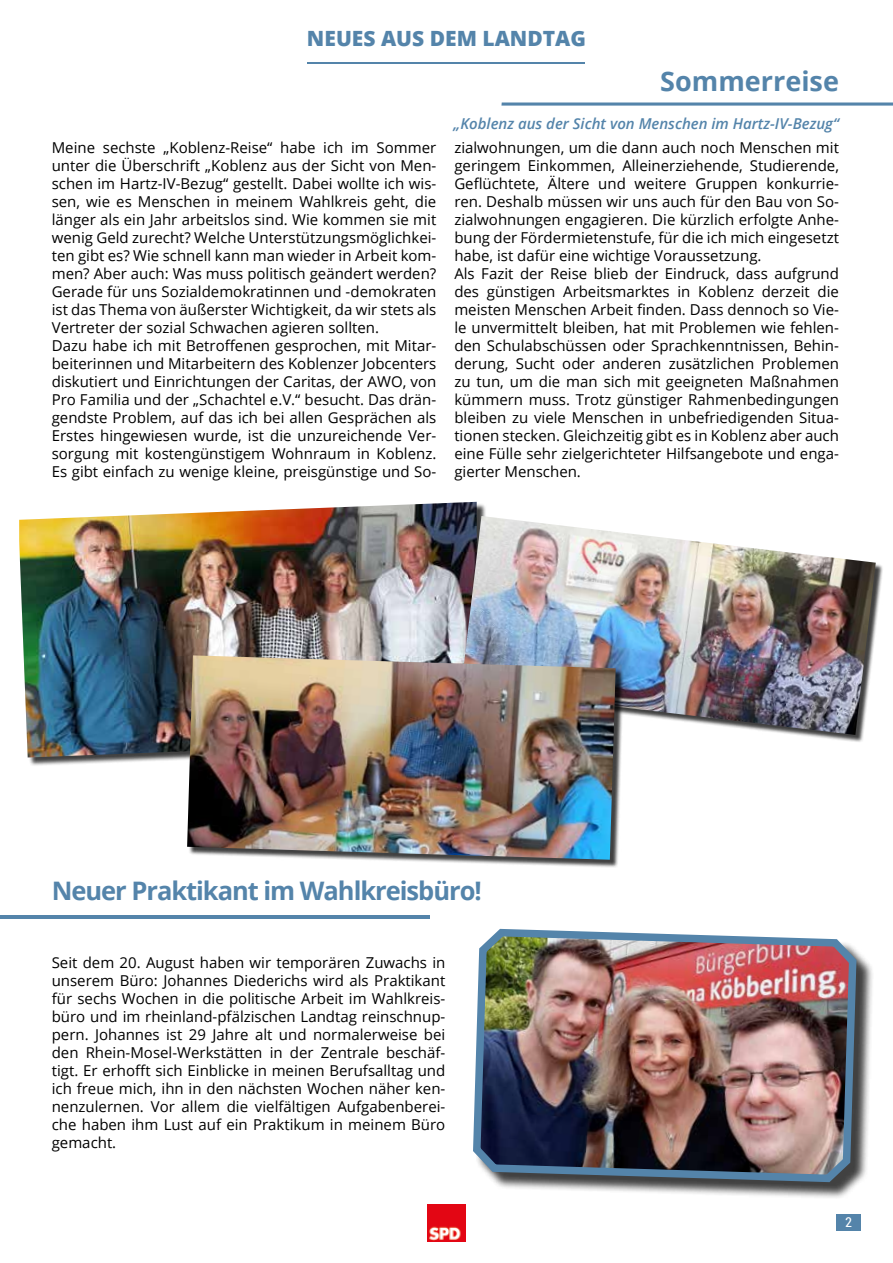
<style>
.page{position:relative;width:893px;height:1263px;background:#fff}
.page>*{position:absolute;margin:0;border:0;box-sizing:border-box;transform-origin:0 0}
.t1{font:700 27px "Open Sans";color:#5484aa}
.t2{font:700 25.5px "Open Sans";letter-spacing:-.04em;color:#5484aa}
.t3{font:800 21px "Open Sans";color:#5484aa}
.t4{font:15px/18px "Open Sans";color:#000}
.t5{font:italic 600 15px "Open Sans";color:#5484aa}
.t6{font:condensed 13.5px "Roboto";color:#fff}
</style>
<div class="page">
<hr style="left:0;top:915px;width:430px;height:3px;background:#5484aa">
<div style="left:476px;top:931px;width:398px;height:268px;background:#000;opacity:.75"></div>
<img style="left:473px;top:928px;width:387px;height:258px">
<svg style="left:501px;top:102px;width:392px;height:4px;background:#7a9fbd"></svg>
<img style="left:19px;top:502px;width:458px;height:255px">
<div style="left:462px;top:517px;width:422px;height:226px;background:#000;opacity:.75"></div>
<img style="left:461px;top:516px;width:415px;height:219px">
<div style="left:188px;top:656px;width:436px;height:212px;background:#000;opacity:.75"></div>
<img style="left:187px;top:655px;width:429px;height:205px">
<div style="left:836px;top:1215px;width:25px;height:16px;background:#5484aa"></div>
<img style="left:428px;top:1204px;width:37px;height:37px">
<hr style="left:308px;top:62px;width:277px;height:2px;background:#5484aa">
<h3 class="t3" style="left:307px;top:22px;width:281px">NEUES AUS DEM LANDTAG</h3>
<h1 class="t1" style="left:660px;top:62px;width:180px">Sommerreise</h1>
<p class="t5" style="left:453px;top:113px;width:387px">„Koblenz aus der Sicht von Menschen im Hartz-IV-Bezug“</p>
<p class="t4" style="left:52px;top:138px;width:386px">Meine sechste „Koblenz-Reise“ habe ich im Sommer unter die Überschrift „Koblenz aus der Sicht von Men&shy;schen im Hartz-IV-Bezug“ gestellt. Dabei wollte ich wis&shy;sen, wie es Menschen in meinem Wahlkreis geht, die länger als ein Jahr arbeitslos sind. Wie kommen sie mit wenig Geld zurecht? Welche Unterstützungsmöglichkei&shy;ten gibt es? Wie schnell kann man wieder in Arbeit kom&shy;men? Aber auch: Was muss politisch geändert werden?<br>Gerade für uns Sozialdemokratinnen und -demokraten ist das Thema von äußerster Wichtigkeit, da wir stets als Vertreter der sozial Schwachen agieren sollten.<br>Dazu habe ich mit Betroffenen gesprochen, mit Mitar&shy;beiterinnen und Mitarbeitern des Koblenzer Jobcenters diskutiert und Einrichtungen der Caritas, der AWO, von Pro Familia und der „Schachtel e.V.“ besucht. Das drän&shy;gendste Problem, auf das ich bei allen Gesprächen als Erstes hingewiesen wurde, ist die unzureichende Ver&shy;sorgung mit kostengünstigem Wohnraum in Koblenz.<br>Es gibt einfach zu wenige kleine, preisgünstige und So-</p>
<p class="t4" style="left:454px;top:138px;width:386px">zialwohnungen, um die dann auch noch Menschen mit geringem Einkommen, Alleinerziehende, Studierende, Geflüchtete, Ältere und weitere Gruppen konkurrie&shy;ren. Deshalb müssen wir uns auch für den Bau von So&shy;zialwohnungen engagieren. Die kürzlich erfolgte Anhe&shy;bung der Fördermietenstufe, für die ich mich eingesetzt habe, ist dafür eine wichtige Voraussetzung.<br>Als Fazit der Reise blieb der Eindruck, dass aufgrund des günstigen Arbeitsmarktes in Koblenz derzeit die meisten Menschen Arbeit finden. Dass dennoch so Vie&shy;le unvermittelt bleiben, hat mit Problemen wie fehlen&shy;den Schulabschüssen oder Sprachkenntnissen, Behin&shy;derung, Sucht oder anderen zusätzlichen Problemen zu tun, um die man sich mit geeigneten Maßnahmen kümmern muss. Trotz günstiger Rahmenbedingungen bleiben zu viele Menschen in unbefriedigenden Situa&shy;tionen stecken. Gleichzeitig gibt es in Koblenz aber auch eine Fülle sehr zielgerichteter Hilfsangebote und enga&shy;gierter Menschen.</p>
<h2 class="t2" style="left:52px;top:872px;width:431px">Neuer Praktikant im Wahlkreisbüro!</h2>
<p class="t4" style="left:52px;top:953px;width:395px;text-align:justify">Seit dem 20. August haben wir temporären Zuwachs in unserem Büro: Johannes Diederichs wird als Praktikant für sechs Wochen in die politische Arbeit im Wahlkreis&shy;büro und im rheinland-pfälzischen Landtag reinschnup&shy;pern. Johannes ist 29 Jahre alt und normalerweise bei den Rhein-Mosel-Werkstätten in der Zentrale beschäf&shy;tigt. Er erhofft sich Einblicke in meinen Berufsalltag und ich freue mich, ihn in den nächsten Wochen näher ken&shy;nenzulernen. Vor allem die vielfältigen Aufgabenberei&shy;che haben ihm Lust auf ein Praktikum in meinem Büro gemacht.</p>
<p class="t6" style="left:845px;top:1213px;width:8px">2</p>
</div>
